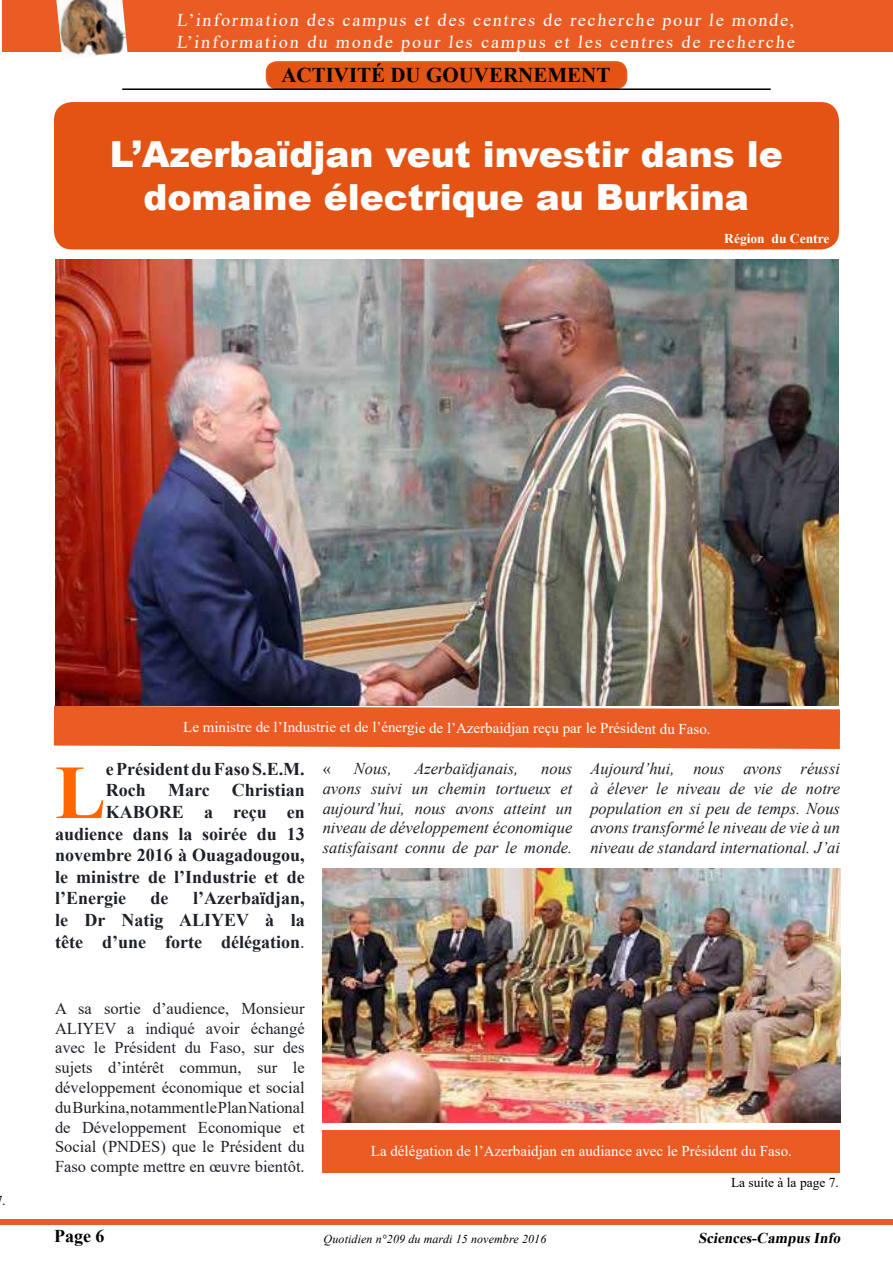
<style>
.page{position:relative;width:893px;height:1263px;background:#fff}
.page>*{position:absolute;margin:0;border:0;box-sizing:border-box;transform-origin:0 0}
.t1{font:700 76.35px "Times New Roman";color:#f60}
.t2{font:900 36px/43.2px "Arial";color:#fff;text-align:center}
.t3{font:700 21px "Times New Roman";color:#000}
.t4{font:700 18px/21.6px "Times New Roman";color:#1d2129;text-align:justify}
.t5{font:18px/21.6px "Times New Roman";letter-spacing:.105em;color:#fff}
.t6{font:700 18px "Times New Roman";color:#000}
.t7{font:italic 16.5px/19.8px "Times New Roman";color:#1d2129;text-align:justify}
.t8{font:16.5px/19.8px "Times New Roman";color:#1d2129;text-align:justify}
.t9{font:15px "Times New Roman";color:#fff}
.t10{font:italic 700 15px "Times New Roman";color:#000}
.t11{font:13.5px "Times New Roman";color:#000}
.t12{font:700 13.5px "Times New Roman";color:#fff}
.t13{font:italic 12px "Times New Roman";letter-spacing:.01em;color:#000}
.s1{font-weight:400}
</style>
<div class="page">
<div style="left:1px;top:1219px;width:892px;height:6px;background:#ea5c24"></div>
<hr style="left:122px;top:88px;width:649px;height:2px;background:#000">
<div style="left:2px;top:0;width:891px;height:51px;background:#ea5c24"></div>
<img style="left:56px;top:0;width:72px;height:58px">
<svg style="left:54px;top:706px;width:786px;height:43px;background:#eb6835"></svg>
<div style="left:323px;top:1130px;width:517px;height:42px;background:#ea5c24"></div>
<img style="left:55px;top:260px;width:784px;height:446px">
<div style="left:54px;top:102px;width:785px;height:147px;background:#e35414;border-radius:18px"></div>
<div style="left:266px;top:62px;width:360px;height:26px;background:#e35414;border-radius:10px"></div>
<div style="left:266px;top:61px;width:361px;height:28px;border:2px solid #ea5c24;border-radius:10px"></div>
<img style="left:323px;top:869px;width:517px;height:254px">
<p class="t5" style="left:176px;top:9px;width:622px">L’information des campus et des centres de recherche pour le monde,<br>L’information du monde pour les campus et les centres de recherche</p>
<p class="t3" style="left:281px;top:60px;width:331px">ACTIVITÉ DU GOUVERNEMENT</p>
<h2 class="t2" style="left:110px;top:131px;width:675px">L’Azerbaïdjan veut investir dans le domaine électrique au Burkina</h2>
<p class="t12" style="left:724px;top:228px;width:107px">Région du Centre</p>
<p class="t11" style="left:2px;top:1191px;width:5px">.</p>
<p class="t9" style="left:183px;top:717px;width:529px">Le ministre de l’Industrie et de l’énergie de l’Azerbaidjan reçu par le Président du Faso.</p>
<h1 class="t1" style="left:55px;top:737px;width:52px">L</h1>
<p class="t4" style="left:106px;top:757px;width:200px">e Président du Faso S.E.M.</p>
<p class="t4" style="left:106px;top:779px;width:200px">Roch Marc Christian</p>
<p class="t4" style="left:106px;top:801px;width:200px">KABORE a reçu en</p>
<p class="t4" style="left:55px;top:822px;width:251px">audience dans la soirée du 13</p>
<p class="t4" style="left:55px;top:844px;width:251px">novembre 2016 à Ouagadougou,</p>
<p class="t4" style="left:55px;top:865px;width:251px">le ministre de l’Industrie et de</p>
<p class="t4" style="left:55px;top:887px;width:72px">l’Energie</p>
<p class="t4" style="left:151px;top:887px;width:19px">de</p>
<p class="t4" style="left:55px;top:887px;width:251px;text-indent:138px">l’Azerbaïdjan, le Dr Natig ALIYEV à la tête d’une forte délégation<span class="s1">.</span></p>
<p class="t7" style="left:323px;top:758px;width:251px;text-indent:218px">nous avons suivi un chemin tortueux et aujourd’hui, nous avons atteint un niveau de développement économique satisfaisant connu de par le monde.</p>
<p class="t7" style="left:590px;top:758px;width:251px">Aujourd’hui, nous avons réussi à élever le niveau de vie de notre population en si peu de temps. Nous avons transformé le niveau de vie à un niveau de standard international. J’ai</p>
<p class="t8" style="left:323px;top:758px;width:10px">«</p>
<p class="t7" style="left:354px;top:758px;width:40px">Nous,</p>
<p class="t7" style="left:414px;top:758px;width:106px">Azerbaïdjanais,</p>
<p class="t8" style="left:55px;top:998px;width:251px">A sa sortie d’audience, Monsieur ALIYEV a indiqué avoir échangé avec le Président du Faso, sur des sujets d’intérêt commun, sur le développement économique et social du Burkina, notamment le Plan National de Développement Economique et Social (PNDES) que le Président du Faso compte mettre en œuvre bientôt.</p>
<p class="t9" style="left:371px;top:1141px;width:423px">La délégation de l’Azerbaidjan en audiance avec le Président du Faso.</p>
<p class="t11" style="left:731px;top:1172px;width:109px">La suite à la page 7.</p>
<p class="t6" style="left:54px;top:1223px;width:52px">Page 6</p>
<p class="t13" style="left:324px;top:1231px;width:224px">Quotidien n°209 du mardi 15 novembre 2016</p>
<p class="t10" style="left:698px;top:1227px;width:147px">Sciences-CampusInfo</p>
</div>
